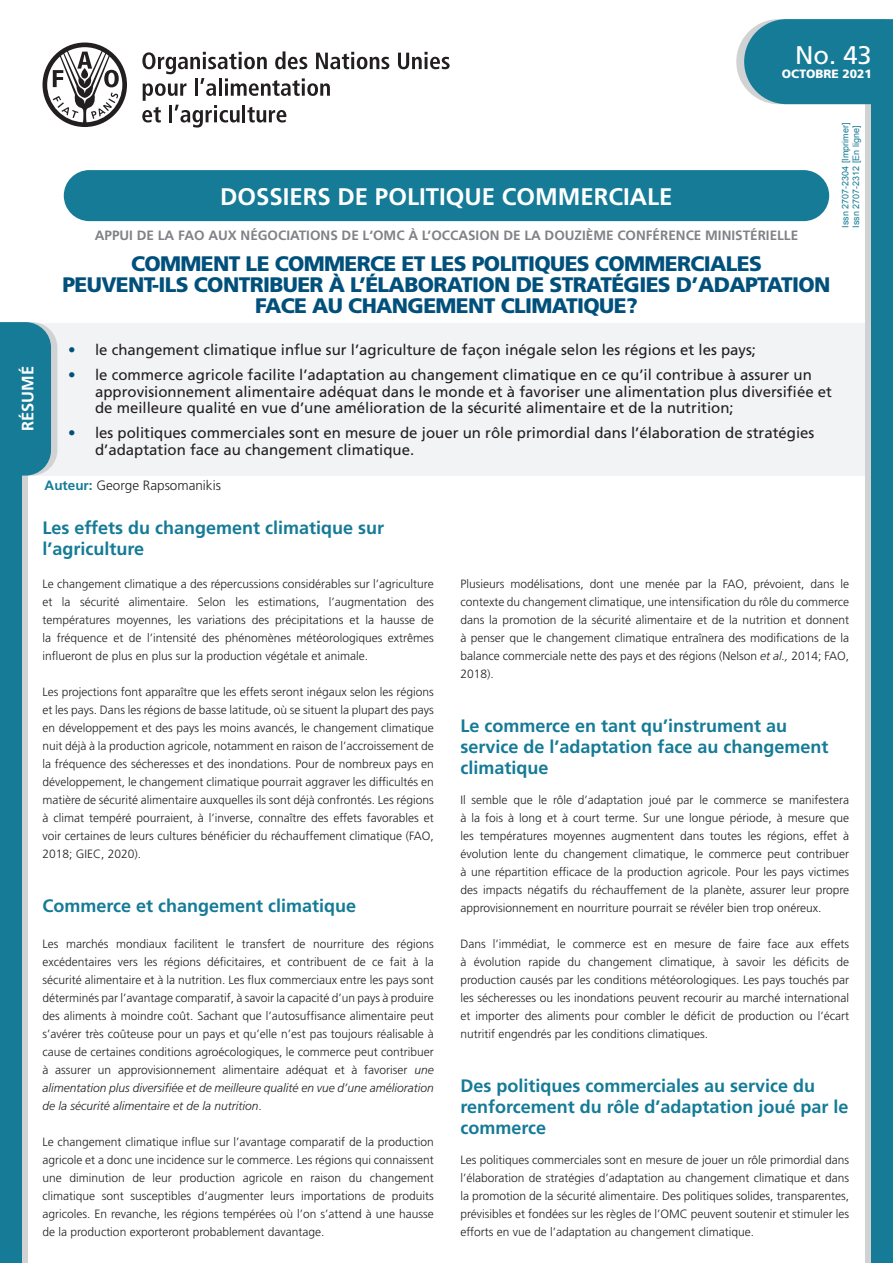
<style>
.page{position:relative;width:893px;height:1263px;background:#fff}
.page>*{position:absolute;margin:0;border:0;box-sizing:border-box;transform-origin:0 0}
.t1{font:25.5px "Frutiger LT Std";color:#fff}
.t2{font:700 24px "Frutiger LT Std";color:#fff}
.t3{font:900 21px/21px "Frutiger LT Std";letter-spacing:-.03em;color:#01507b;text-align:center}
.t4{font:700 18px/21px "Frutiger LT Std";color:#157b96}
.t5{font:700 16.5px "Frutiger LT Std";color:#fff}
.t6{font:15px/16.5px "Frutiger LT Std";color:#231f20}
.t7{font:700 13.5px "Frutiger LT Std";color:#808285}
.t8{font:300 13.5px "Frutiger LT Std";color:#231f20}
.t9{font:300 12px/18px "Frutiger LT Std";color:#231f20;text-align:justify}
.t10{font:900 12px "Frutiger LT Std";color:#fff}
.t11{font:9px/10.8px "Arial";color:#157b96}
.s1{font-weight:300;color:#01507b}
.s2{font-weight:700;color:#157b96}
.s3{font-style:italic}
</style>
<div class="page">
<div style="left:0;top:323px;width:872px;height:153px;background:#f2f3f4"></div>
<div style="left:0;top:456px;width:28px;height:807px;background:linear-gradient(to bottom,#d1d2d4,#d1d2d4)"></div>
<svg style="left:865px;top:104px;width:7px;height:1159px;background:#b6c5cb"></svg>
<div style="left:872px;top:87px;width:21px;height:1176px;background:#157b96"></div>
<svg style="left:0;top:322px;width:57px;height:154px;background:#3188a0"></svg>
<svg style="left:736px;top:19px;width:157px;height:85px;background:#2c879f"></svg>
<svg style="left:43px;top:43px;width:84px;height:84px"></svg>
<svg style="left:398px;top:52px;width:52px;height:17px"></svg>
<svg style="left:142px;top:51px;width:247px;height:77px"></svg>
<div style="left:0;top:456px;width:21px;height:807px;background:#157b96"></div>
<div style="left:64px;top:170px;width:765px;height:51px;background:#157b96;border-radius:26px"></div>
<h1 class="t1" style="left:795px;top:40px;width:78px">No. 43</h1>
<p class="t10" style="left:782px;top:67px;width:91px">OCTOBRE 2021</p>
<h2 class="t2" style="left:220px;top:182px;width:454px">DOSSIERS DE POLITIQUE COMMERCIALE</h2>
<p class="t7" style="left:95px;top:227px;width:705px">APPUI DE LA FAO AUX NÉGOCIATIONS DE L‘OMC À L’OCCASION DE LA DOUZIÈME CONFÉRENCE MINISTÉRIELLE</p>
<h3 class="t3" style="left:62px;top:253px;width:770px">COMMENT LE COMMERCE ET LES POLITIQUES COMMERCIALES<br>PEUVENT-ILS CONTRIBUER À L’ÉLABORATION DE STRATÉGIES D’ADAPTATION<br>FACE AU CHANGEMENT CLIMATIQUE?</h3>
<p class="t11" style="left:840px;top:228px;width:107px;rotate:-90deg">Issn 2707-2304 [Imprimer]<br>Issn 2707-2312 [En ligne]</p>
<h3 class="t5" style="left:18px;top:431px;width:67px;rotate:-90deg">RÉSUMÉ</h3>
<p class="t6" style="left:68px;top:342px;width:690px"><span class="s1">•</span> le changement climatique influe sur l’agriculture de façon inégale selon les régions et les pays;</p>
<p class="t6" style="left:95px;top:367px;width:738px;text-indent:-27px"><span class="s1">•</span> le commerce agricole facilite l’adaptation au changement climatique en ce qu’il contribue à assurer un approvisionnement alimentaire adéquat dans le monde et à favoriser une alimentation plus diversifiée et de meilleure qualité en vue d’une amélioration de la sécurité alimentaire et de la nutrition;</p>
<p class="t6" style="left:95px;top:425px;width:721px;text-indent:-27px"><span class="s1">•</span> les politiques commerciales sont en mesure de jouer un rôle primordial dans l’élaboration de stratégies d’adaptation face au changement climatique.</p>
<p class="t8" style="left:45px;top:478px;width:178px"><span class="s2">Auteur:</span> George Rapsomanikis</p>
<h3 class="t4" style="left:43px;top:517px;width:343px">Les effets du changement climatique sur l’agriculture</h3>
<p class="t9" style="left:43px;top:575px;width:393px">Le changement climatique a des répercussions considérables sur l’agriculture et la sécurité alimentaire. Selon les estimations, l’augmentation des températures moyennes, les variations des précipitations et la hausse de la fréquence et de l’intensité des phénomènes météorologiques extrêmes influeront de plus en plus sur la production végétale et animale.</p>
<p class="t9" style="left:43px;top:683px;width:393px">Les projections font apparaître que les effets seront inégaux selon les régions et les pays. Dans les régions de basse latitude, où se situent la plupart des pays en développement et des pays les moins avancés, le changement climatique nuit déjà à la production agricole, notamment en raison de l’accroissement de la fréquence des sécheresses et des inondations. Pour de nombreux pays en développement, le changement climatique pourrait aggraver les difficultés en matière de sécurité alimentaire auxquelles ils sont déjà confrontés. Les régions à climat tempéré pourraient, à l’inverse, connaître des effets favorables et voir certaines de leurs cultures bénéficier du réchauffement climatique (FAO, 2018; GIEC, 2020).</p>
<h3 class="t4" style="left:43px;top:895px;width:315px">Commerce et changement climatique</h3>
<p class="t9" style="left:43px;top:935px;width:393px">Les marchés mondiaux facilitent le transfert de nourriture des régions excédentaires vers les régions déficitaires, et contribuent de ce fait à la sécurité alimentaire et à la nutrition. Les flux commerciaux entre les pays sont déterminés par l’avantage comparatif, à savoir la capacité d’un pays à produire des aliments à moindre coût. Sachant que l’autosuffisance alimentaire peut s’avérer très coûteuse pour un pays et qu’elle n’est pas toujours réalisable à cause de certaines conditions agroécologiques, le commerce peut contribuer à assurer un approvisionnement alimentaire adéquat et à favoriser <span class="s3">une alimentation plus diversifiée et de meilleure qualité en vue d’une amélioration de la sécurité alimentaire et de la nutrition</span>.</p>
<p class="t9" style="left:43px;top:1133px;width:393px">Le changement climatique influe sur l’avantage comparatif de la production agricole et a donc une incidence sur le commerce. Les régions qui connaissent une diminution de leur production agricole en raison du changement climatique sont susceptibles d’augmenter leurs importations de produits agricoles. En revanche, les régions tempérées où l’on s’attend à une hausse de la production exporteront probablement davantage.</p>
<p class="t9" style="left:460px;top:575px;width:390px">Plusieurs modélisations, dont une menée par la FAO, prévoient, dans le contexte du changement climatique, une intensification du rôle du commerce dans la promotion de la sécurité alimentaire et de la nutrition et donnent à penser que le changement climatique entraînera des modifications de la balance commerciale nette des pays et des régions (Nelson <span class="s3">et al.,</span> 2014; FAO, 2018).</p>
<h3 class="t4" style="left:460px;top:715px;width:370px">Le commerce en tant qu’instrument au service de l’adaptation face au changement climatique</h3>
<p class="t9" style="left:460px;top:791px;width:390px">Il semble que le rôle d’adaptation joué par le commerce se manifestera à la fois à long et à court terme. Sur une longue période, à mesure que les températures moyennes augmentent dans toutes les régions, effet à évolution lente du changement climatique, le commerce peut contribuer à une répartition efficace de la production agricole. Pour les pays victimes des impacts négatifs du réchauffement de la planète, assurer leur propre approvisionnement en nourriture pourrait se révéler bien trop onéreux.</p>
<p class="t9" style="left:460px;top:935px;width:390px">Dans l’immédiat, le commerce est en mesure de faire face aux effets à évolution rapide du changement climatique, à savoir les déficits de production causés par les conditions météorologiques. Les pays touchés par les sécheresses ou les inondations peuvent recourir au marché international et importer des aliments pour combler le déficit de production ou l’écart nutritif engendrés par les conditions climatiques.</p>
<h3 class="t4" style="left:460px;top:1075px;width:390px">Des politiques commerciales au service du renforcement du rôle d’adaptation joué par le commerce</h3>
<p class="t9" style="left:460px;top:1151px;width:390px">Les politiques commerciales sont en mesure de jouer un rôle primordial dans l’élaboration de stratégies d’adaptation au changement climatique et dans la promotion de la sécurité alimentaire. Des politiques solides, transparentes, prévisibles et fondées sur les règles de l’OMC peuvent soutenir et stimuler les efforts en vue de l’adaptation au changement climatique.</p>
</div>
